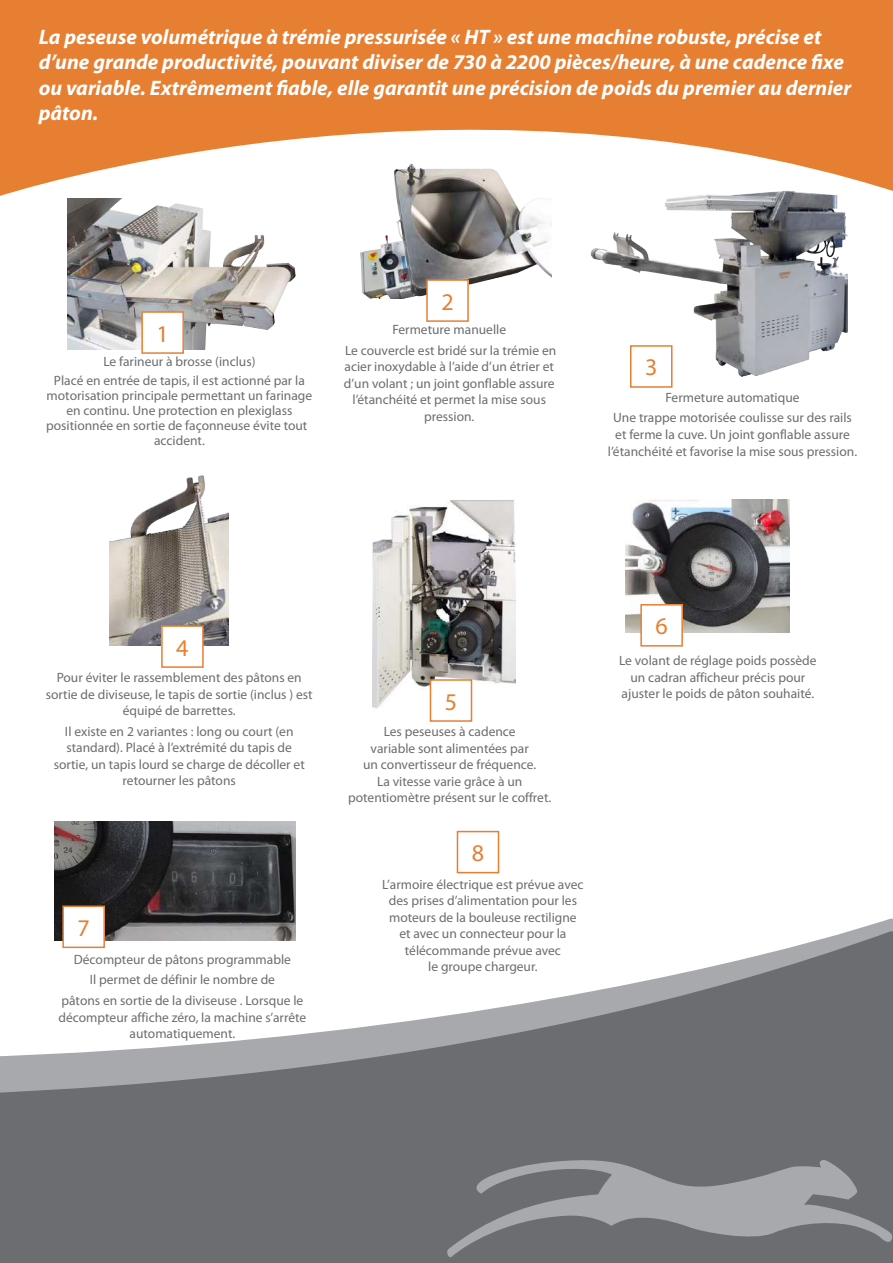
<style>
.page{position:relative;width:893px;height:1263px;background:#fff}
.page>*{position:absolute;margin:0;border:0;box-sizing:border-box;transform-origin:0 0}
.t1{font:24px "Myriad Pro";color:#e67f32}
.t2{font:italic 700 21px/25.2px "Myriad Pro";color:#fff}
.t3{font:13.5px/16.5px "Myriad Pro";color:#6c6d70;text-align:center}
</style>
<div class="page">
<svg style="left:0;top:0;width:893px;height:196px;fill:#e67f32"></svg>
<div style="left:0;top:1220px;width:893px;height:43px;background:#6c6d70"></div>
<svg style="left:0;top:919px;width:893px;height:301px;fill:#6c6d70"></svg>
<svg style="left:445px;top:1158px;width:448px;height:101px;background:#818286"></svg>
<img style="left:67px;top:198px;width:229px;height:151px">
<img style="left:54px;top:821px;width:241px;height:120px">
<img style="left:110px;top:475px;width:118px;height:170px">
<img style="left:626px;top:499px;width:163px;height:134px">
<img style="left:348px;top:162px;width:203px;height:136px">
<div style="left:427px;top:280px;width:41px;height:41px;background:#fff"></div>
<div style="left:426px;top:279px;width:43px;height:43px;border:2px solid #e67f32"></div>
<div style="left:457px;top:831px;width:42px;height:42px;border:2px solid #e67f32"></div>
<div style="left:162px;top:626px;width:41px;height:41px;background:#fff"></div>
<div style="left:161px;top:625px;width:43px;height:43px;border:2px solid #e67f32"></div>
<div style="left:641px;top:605px;width:41px;height:41px;background:#fff"></div>
<div style="left:640px;top:604px;width:43px;height:43px;border:2px solid #e67f32"></div>
<div style="left:63px;top:906px;width:41px;height:41px;background:#fff"></div>
<div style="left:62px;top:905px;width:43px;height:43px;border:2px solid #e67f32"></div>
<div style="left:142px;top:312px;width:41px;height:41px;background:#fff"></div>
<div style="left:141px;top:311px;width:43px;height:43px;border:2px solid #e67f32"></div>
<img style="left:373px;top:499px;width:143px;height:215px">
<div style="left:430px;top:680px;width:41px;height:41px;background:#fff"></div>
<div style="left:430px;top:679px;width:42px;height:43px;border:2px solid #e67f32"></div>
<img style="left:574px;top:171px;width:274px;height:210px">
<div style="left:631px;top:346px;width:41px;height:41px;background:#fff"></div>
<div style="left:630px;top:345px;width:42px;height:43px;border:2px solid #e67f32"></div>
<p class="t2" style="left:39px;top:24px;width:814px">La peseuse volumétrique à trémie pressurisée « HT » est une machine robuste, précise et d’une grande productivité, pouvant diviser de 730 à 2200 pièces/heure, à une cadence fixe ou variable. Extrêmement fiable, elle garantit une précision de poids du premier au dernier pâton.</p>
<h1 class="t1" style="left:157px;top:319px;width:14px">1</h1>
<p class="t3" style="left:54px;top:352px;width:252px;line-height:19.2px">Le farineur à brosse (inclus)<br>Placé en entrée de tapis, il est actionné par la</p>
<p class="t3" style="left:46px;top:388px;width:268px;line-height:15px">motorisation principale permettant un farinage en continu. Une protection en plexiglass positionnée en sortie de façonneuse évite tout accident.</p>
<h1 class="t1" style="left:441px;top:287px;width:14px">2</h1>
<p class="t3" style="left:345px;top:319px;width:213px;line-height:20.7px">Fermeture manuelle<br>Le couvercle est bridé sur la trémie en</p>
<p class="t3" style="left:344px;top:358px;width:212px">acier inoxydable à l’aide d’un étrier et d’un volant ; un joint gonflable assure l’étanchéité et permet la mise sous pression.</p>
<h1 class="t1" style="left:645px;top:353px;width:14px">3</h1>
<p class="t3" style="left:613px;top:387px;width:240px;line-height:20.7px">Fermeture automatique<br>Une trappe motorisée coulisse sur des rails</p>
<p class="t3" style="left:608px;top:426px;width:251px">et ferme la cuve. Un joint gonflable assure l’étanchéité et favorise la mise sous pression.</p>
<h1 class="t1" style="left:176px;top:633px;width:14px">4</h1>
<p class="t3" style="left:46px;top:669px;width:269px">Pour éviter le rassemblement des pâtons en sortie de diviseuse, le tapis de sortie (inclus ) est équipé de barrettes.</p>
<p class="t3" style="left:54px;top:723px;width:253px">Il existe en 2 variantes : long ou court (en standard). Placé à l’extrémité du tapis de sortie, un tapis lourd se charge de décoller et retourner les pâtons</p>
<h1 class="t1" style="left:78px;top:913px;width:14px">7</h1>
<p class="t3" style="left:61px;top:948px;width:243px;line-height:20.7px">Décompteur de pâtons programmable<br>Il permet de définir le nombre de<br>pâtons en sortie de la diviseuse . Lorsque le</p>
<p class="t3" style="left:59px;top:1008px;width:249px">décompteur affiche zéro, la machine s’arrête automatiquement.</p>
<h1 class="t1" style="left:445px;top:687px;width:14px">5</h1>
<p class="t3" style="left:348px;top:723px;width:205px">Les peseuses à cadence<br>variable sont alimentées par<br>un convertisseur de fréquence.<br>La vitesse varie grâce à un potentiomètre présent sur le coffret.</p>
<h1 class="t1" style="left:472px;top:838px;width:14px">8</h1>
<p class="t3" style="left:382px;top:876px;width:203px">L’armoire électrique est prévue avec des prises d’alimentation pour les moteurs de la bouleuse rectiligne et avec un connecteur pour la télécommande prévue avec<br>le groupe chargeur.</p>
<h1 class="t1" style="left:655px;top:611px;width:14px">6</h1>
<p class="t3" style="left:619px;top:652px;width:199px">Le volant de réglage poids possède un cadran afficheur précis pour ajuster le poids de pâton souhaité.</p>
</div>
